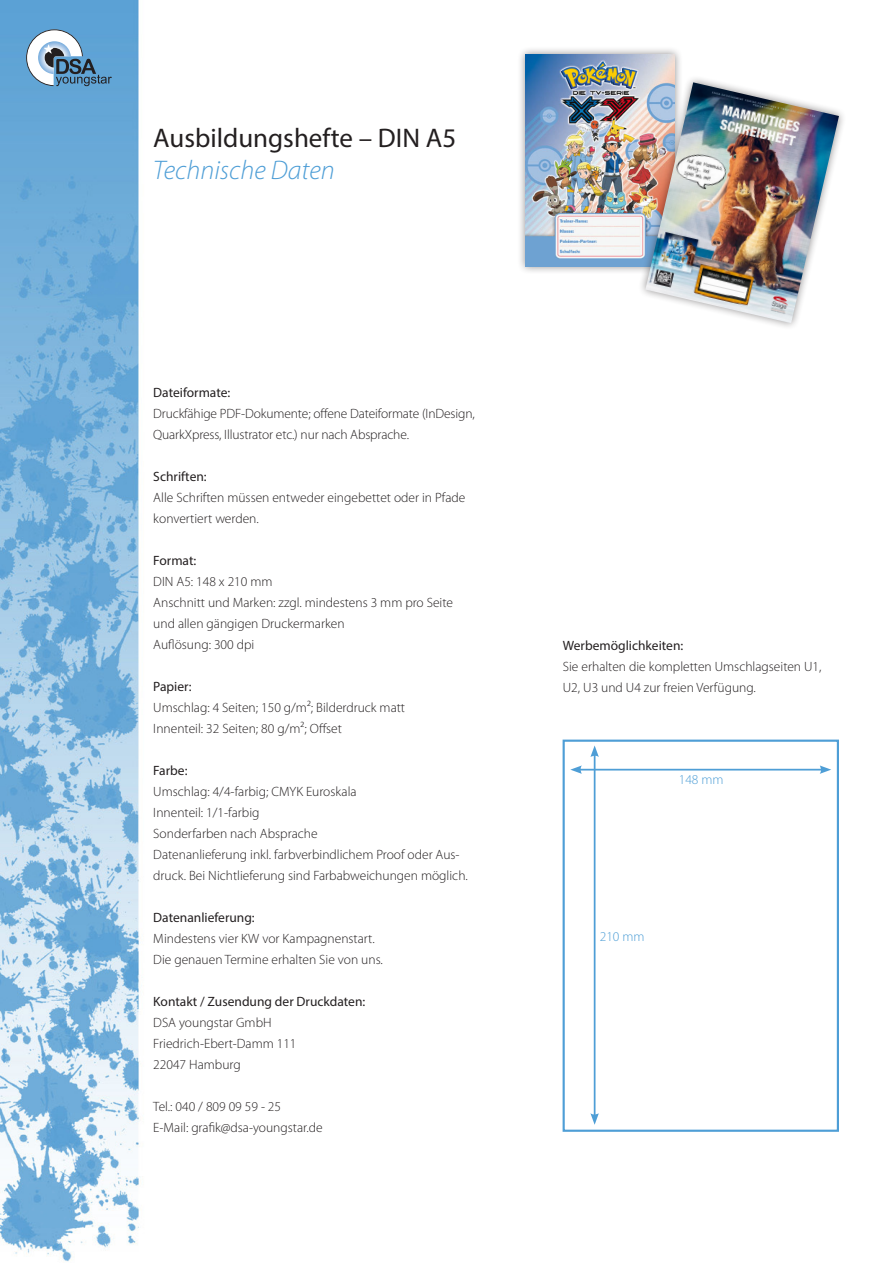
<style>
.page{position:relative;width:893px;height:1263px;background:#fff}
.page>*{position:absolute;margin:0;border:0;box-sizing:border-box;transform-origin:0 0}
.t1{font:27px "Myriad Pro";color:#231f20}
.t2{font:italic 300 27px "Myriad Pro";color:#4e9ed6}
.t3{font:300 13.5px/21px "Myriad Pro";color:#231f20}
.t4{font:13.5px "Myriad Pro";color:#231f20}
.t5{font:300 13.5px "Myriad Pro";color:#4e9ed6}
</style>
<div class="page">
<img style="left:0;top:0;width:839px;height:1262px">
<svg style="left:26px;top:29px;width:86px;height:57px"></svg>
<div style="left:517px;top:46px;width:166px;height:229px;background:#231f20;opacity:.5"></div>
<img style="left:525px;top:54px;width:150px;height:213px">
<div style="left:638px;top:75px;width:209px;height:256px;background:#231f20;opacity:.5"></div>
<img style="left:645px;top:82px;width:194px;height:241px">
<hr style="left:579px;top:769px;width:244px;height:1px;background:#4e9ed6">
<svg style="left:570px;top:765px;width:12px;height:9px"></svg>
<svg style="left:820px;top:765px;width:11px;height:9px"></svg>
<hr style="left:594px;top:754px;width:1px;height:362px;background:#4e9ed6">
<svg style="left:590px;top:1113px;width:9px;height:12px"></svg>
<svg style="left:590px;top:745px;width:9px;height:12px"></svg>
<div style="left:563px;top:740px;width:276px;height:392px;border:2px solid #4e9ed6"></div>
<h1 class="t1" style="left:153px;top:121px;width:304px">Ausbildungshefte – DIN A5</h1>
<h1 class="t2" style="left:153px;top:156px;width:183px">Technische Daten</h1>
<p class="t4" style="left:153px;top:384px;width:79px">Dateiformate:</p>
<p class="t3" style="left:153px;top:403px;width:323px">Druckfähige PDF-Dokumente; offene Dateiformate (InDesign,<br>QuarkXpress, Illustrator etc.) nur nach Absprache.</p>
<p class="t4" style="left:153px;top:468px;width:55px">Schriften:</p>
<p class="t3" style="left:153px;top:487px;width:314px">Alle Schriften müssen entweder eingebettet oder in Pfade konvertiert werden.</p>
<p class="t4" style="left:153px;top:552px;width:45px">Format:</p>
<p class="t3" style="left:153px;top:571px;width:301px">DIN A5: 148 x 210 mm<br>Anschnitt und Marken: zzgl. mindestens 3 mm pro Seite und allen gängigen Druckermarken<br>Auflösung: 300 dpi</p>
<p class="t4" style="left:153px;top:678px;width:40px">Papier:</p>
<p class="t3" style="left:153px;top:697px;width:253px">Umschlag: 4 Seiten; 150 g/m²; Bilderdruck matt<br>Innenteil: 32 Seiten; 80 g/m²; Offset</p>
<p class="t4" style="left:153px;top:762px;width:36px">Farbe:</p>
<p class="t3" style="left:153px;top:781px;width:316px">Umschlag: 4/4-farbig; CMYK Euroskala<br>Innenteil: 1/1-farbig<br>Sonderfarben nach Absprache<br>Datenanlieferung inkl. farbverbindlichem Proof oder Aus&shy;druck. Bei Nichtlieferung sind Farbabweichungen möglich.</p>
<p class="t4" style="left:153px;top:909px;width:103px">Datenanlieferung:</p>
<p class="t3" style="left:153px;top:928px;width:231px">Mindestens vier KW vor Kampagnenstart.<br>Die genauen Termine erhalten Sie von uns.</p>
<p class="t4" style="left:153px;top:993px;width:214px">Kontakt / Zusendung der Druckdaten:</p>
<p class="t3" style="left:153px;top:1013px;width:145px">DSA youngstar GmbH<br>Friedrich-Ebert-Damm 111<br>22047 Hamburg</p>
<p class="t3" style="left:153px;top:1097px;width:171px">Tel.: 040 / 809 09 59 - 25<br>E-Mail: grafik@dsa-youngstar.de</p>
<p class="t4" style="left:563px;top:637px;width:122px">Werbemöglichkeiten:</p>
<p class="t3" style="left:563px;top:656px;width:260px">Sie erhalten die kompletten Umschlagseiten U1,<br>U2, U3 und U4 zur freien Verfügung.</p>
<p class="t5" style="left:679px;top:772px;width:46px">148 mm</p>
<p class="t5" style="left:600px;top:929px;width:46px">210 mm</p>
</div>
